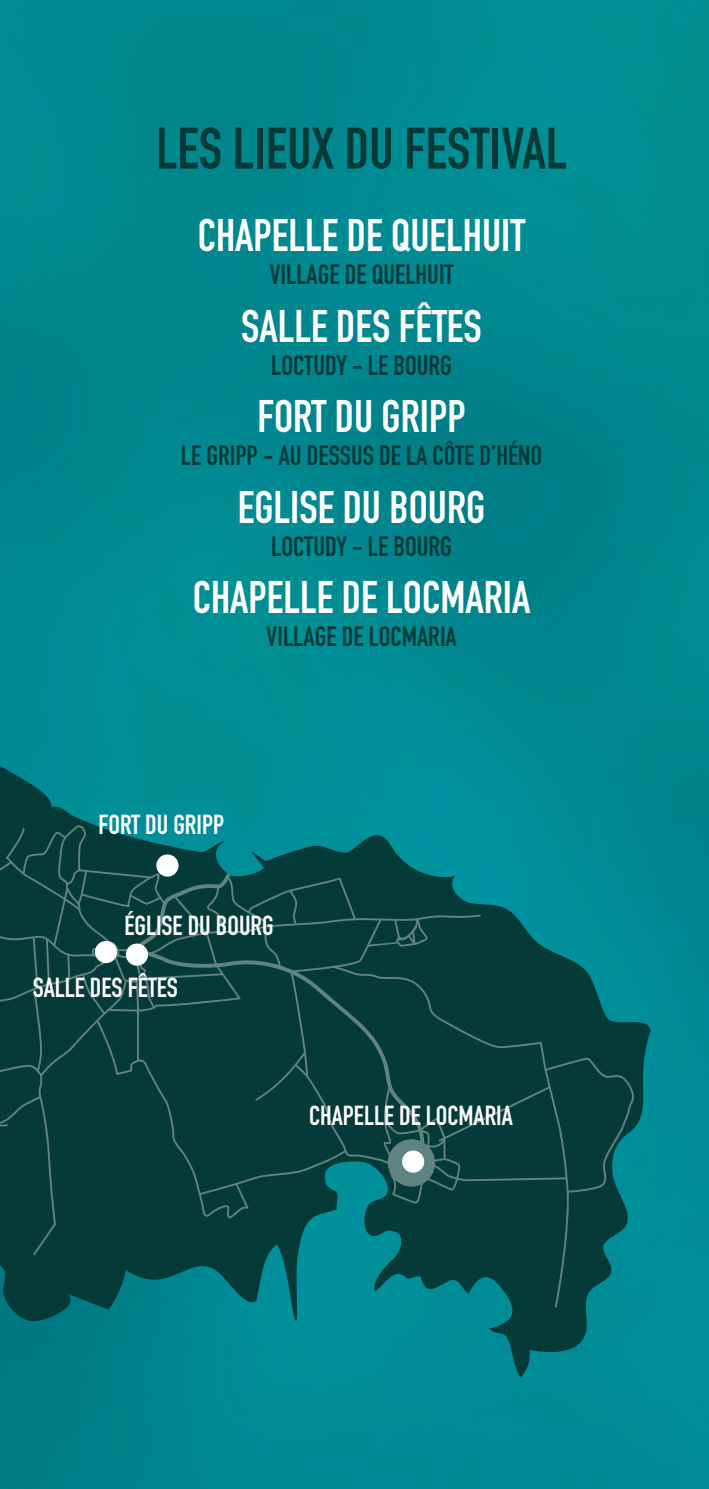
<style>
.page{position:relative;width:709px;height:1489px;background:#fff}
.page>*{position:absolute;margin:0;border:0;box-sizing:border-box;transform-origin:0 0}
.t1{font:700 57.5px "DIN Condensed";color:#053a38}
.t2{font:700 45px "DIN Condensed";color:#fff}
.t3{font:700 27.5px "DIN Condensed";color:#053a38}
.t4{font:700 27.25px "DIN Condensed";color:#fff}
</style>
<div class="page">
<img style="left:0;top:0;width:709px;height:1488px">
<svg style="left:0;top:663px;width:656px;height:714px;background:#00848d"></svg>
<svg style="left:0;top:698px;width:634px;height:609px;background:#05595b"></svg>
<div style="left:156px;top:854px;width:22px;height:22px;background:#fff;border-radius:50%"></div>
<div style="left:95px;top:940px;width:22px;height:23px;background:#fff;border-radius:50%"></div>
<div style="left:126px;top:943px;width:22px;height:22px;background:#fff;border-radius:50%"></div>
<div style="left:402px;top:1150px;width:22px;height:22px;background:#fff;border-radius:50%"></div>
<h1 class="t1" style="left:156px;top:110px;width:412px">LES LIEUX DU FESTIVAL</h1>
<h2 class="t2" style="left:198px;top:205px;width:329px">CHAPELLE DE QUELHUIT</h2>
<p class="t3" style="left:269px;top:256px;width:186px">VILLAGE DE QUELHUIT</p>
<h2 class="t2" style="left:241px;top:295px;width:242px">SALLE DES FÊTES</h2>
<p class="t3" style="left:271px;top:346px;width:182px">LOCTUDY - LE BOURG</p>
<h2 class="t2" style="left:257px;top:386px;width:210px">FORT DU GRIPP</h2>
<p class="t3" style="left:181px;top:437px;width:363px">LE GRIPP - AU DESSUS DE LA CÔTE D’HÉNO</p>
<h2 class="t2" style="left:238px;top:476px;width:249px">EGLISE DU BOURG</h2>
<p class="t3" style="left:271px;top:527px;width:182px">LOCTUDY - LE BOURG</p>
<h2 class="t2" style="left:193px;top:567px;width:339px">CHAPELLE DE LOCMARIA</h2>
<p class="t3" style="left:266px;top:618px;width:192px">VILLAGE DE LOCMARIA</p>
<p class="t4" style="left:98px;top:805px;width:127px">FORT DU GRIPP</p>
<p class="t4" style="left:124px;top:906px;width:151px">ÉGLISE DU BOURG</p>
<p class="t4" style="left:33px;top:968px;width:147px">SALLE DES FÊTES</p>
<p class="t4" style="left:309px;top:1097px;width:205px">CHAPELLE DE LOCMARIA</p>
</div>
